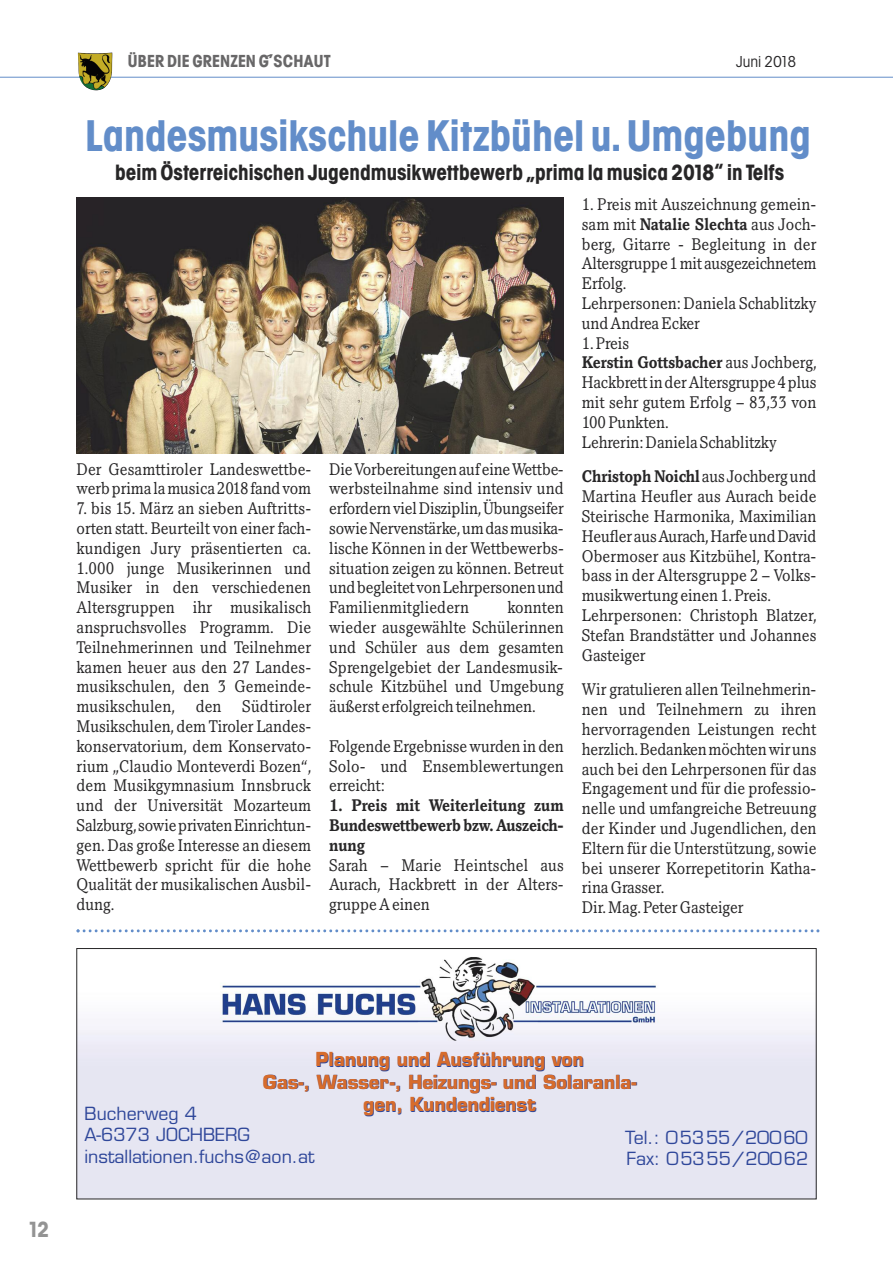
<style>
.page{position:relative;width:893px;height:1263px;background:#fff}
.page>*{position:absolute;margin:0;border:0;box-sizing:border-box;transform-origin:0 0}
.t1{font:42px "Avant Garde SB Bol Con";color:#628dc9}
.t2{font:21px "Avant Garde SB Bol Con";color:#272627}
.t3{font:21px "Avant Garde SB Bol Con";color:#939393}
.t4{font:700 18.9px/22.6px "Eurostile";color:#d76c2c;text-align:center}
.t5{font:17.7px/21.6px "Eurostile";color:#2f479a}
.t6{font:16.5px/19.8px "Pacella SB";letter-spacing:.01em;color:#272627;text-align:justify;scale:.95 1}
.t7{font:700 16.5px/19.8px "Pacella SB";letter-spacing:-.01em;color:#272627;text-align:justify;scale:.95 1}
.t8{font:16.5px "Avant Garde SB Bol Con";letter-spacing:.015em;color:#686768}
.t9{font:condensed 15px "Avant Garde SB";color:#272627}
.s1{font-weight:700}
</style>
<div class="page">
<hr style="left:0;top:77px;width:893px;height:1px;background:#628dc9">
<img style="left:78px;top:52px;width:34px;height:38px">
<img style="left:79px;top:957px;width:735px;height:240px">
<div style="left:77px;top:948px;width:739px;height:251px;border:1px solid #272627"></div>
<svg style="left:77px;top:929px;width:742px;height:3px"></svg>
<img style="left:77px;top:198px;width:487px;height:255px">
<p class="t8" style="left:128px;top:51px;width:204px">ÜBER DIE GRENZEN G´’SCHAUT</p>
<p class="t9" style="left:736px;top:53px;width:62px">Juni 2018</p>
<h1 class="t1" style="left:85px;top:112px;width:727px">Landesmusikschule Kitzbühel u. Umgebung</h1>
<p class="t2" style="left:115px;top:160px;width:671px">beim Österreichischen Jugendmusikwettbewerb „prima la musica 2018“ in Telfs</p>
<p class="t6" style="left:77px;top:459px;width:248px">Der Gesamttiroler Landeswettbe&shy;werbprima lamusica2018fandvom</p>
<p class="t6" style="left:77px;top:498px;width:248px">7. bis 15. März an sieben Auftritts&shy;orten statt. Beurteilt von einer fach&shy;kundigen Jury präsentierten ca.<br>1.000 junge Musikerinnen und Musiker in den verschiedenen Altersgruppen ihr musikalisch anspruchsvolles Programm. Die Teilnehmerinnen und Teilnehmer kamen heuer aus den 27 Landes&shy;musikschulen, den 3 Gemeinde&shy;musikschulen,</p>
<p class="t6" style="left:77px;top:696px;width:248px;text-indent:166px">Südtiroler Musikschulen, dem Tiroler Landes&shy;konservatorium, dem Konservato&shy;rium „Claudio Monteverdi Bozen“, dem Musikgymnasium Innsbruck und der Universität Mozarteum Salzburg, sowieprivatenEinrichtun&shy;gen. Das große Interesse an diesem Wettbewerb spricht für die hohe Qualität der musikalischen Ausbil&shy;dung.</p>
<p class="t6" style="left:196px;top:696px;width:29px">den</p>
<p class="t6" style="left:329px;top:459px;width:248px">DieVorbereitungenaufeineWettbe&shy;werbsteilnahme sind intensiv und erfordernvielDisziplin,Übungseifer sowieNervenstärke,umdasmusika&shy;lische Können in der Wettbewerbs&shy;situation zeigen zu können. Betreut undbegleitetvonLehrpersonenund Familienmitgliedern</p>
<p class="t6" style="left:329px;top:597px;width:248px;text-indent:178px">konnten wieder ausgewählte Schülerinnen und Schüler aus dem gesamten Sprengelgebiet der Landesmusik&shy;schule Kitzbühel und Umgebung äußerst erfolgreich teilnehmen.</p>
<p class="t6" style="left:329px;top:736px;width:248px">FolgendeErgebnissewurden in den Solo- und Ensemblewertungen erreicht:</p>
<p class="t7" style="left:329px;top:795px;width:248px">1. Preis mit Weiterleitung zum Bundeswettbewerb bzw. Auszeich&shy;nung</p>
<p class="t6" style="left:329px;top:855px;width:248px">Sarah – Marie Heintschel aus Aurach, Hackbrett in der Alters&shy;gruppeAeinen</p>
<p class="t6" style="left:582px;top:194px;width:248px;text-align:left">1. Preis mit Auszeichnung gemein&shy;sam mit <span class="s1">Natalie Slechta</span> aus Joch&shy;berg, Gitarre - Begleitung in der<br>Altersgruppe1mitausgezeichnetem<br>Erfolg.<br>Lehrpersonen: Daniela Schablitzky undAndreaEcker<br>1.Preis<br><span class="s1">Kerstin Gottsbacher</span> aus Jochberg,<br>HackbrettinderAltersgruppe4plus mit sehr gutem Erfolg – 83,33 von<br>100Punkten.<br>Lehrerin:Daniela Schablitzky</p>
<p class="t6" style="left:582px;top:467px;width:248px;text-align:left"><span class="s1">Christoph Noichl</span> aus Jochbergund<br>Martina Heufler aus Aurach beide<br>Steirische Harmonika, Maximilian<br>HeuflerausAurach,HarfeundDavid<br>Obermoser aus Kitzbühel, Kontra&shy;bass in der Altersgruppe 2 – Volks&shy;musikwertung einen 1.Preis.<br>Lehrpersonen: Christoph Blatzer,<br>Stefan Brandstätter und Johannes<br>Gasteiger</p>
<p class="t6" style="left:582px;top:680px;width:248px;text-align:left">Wir gratulieren allen Teilnehmerin&shy;nen und Teilnehmern zu ihren hervorragenden Leistungen recht herzlich.Bedankenmöchtenwiruns auch bei den Lehrpersonen für das<br>Engagement und für die professio&shy;nelle und umfangreiche Betreuung der Kinder und Jugendlichen, den<br>Eltern für die Unterstützung, sowie bei unserer Korrepetitorin Katha&shy;rina Grasser.<br>Dir.Mag.Peter Gasteiger</p>
<p class="t3" style="left:27px;top:1217px;width:23px">12</p>
<p class="t4" style="left:263px;top:1050px;width:375px">Planung und Ausführung von<br>Gas-, Wasser-, Heizungs- und Solaranla&shy;gen, Kundendienst</p>
<p class="t5" style="left:85px;top:1104px;width:232px">Bucherweg 4<br>A-6373 JOCHBERG installationen.fuchs@aon.at</p>
<p class="t5" style="left:625px;top:1128px;width:185px">Tel.: 05355/20060<br>Fax: 05355/20062</p>
</div>
